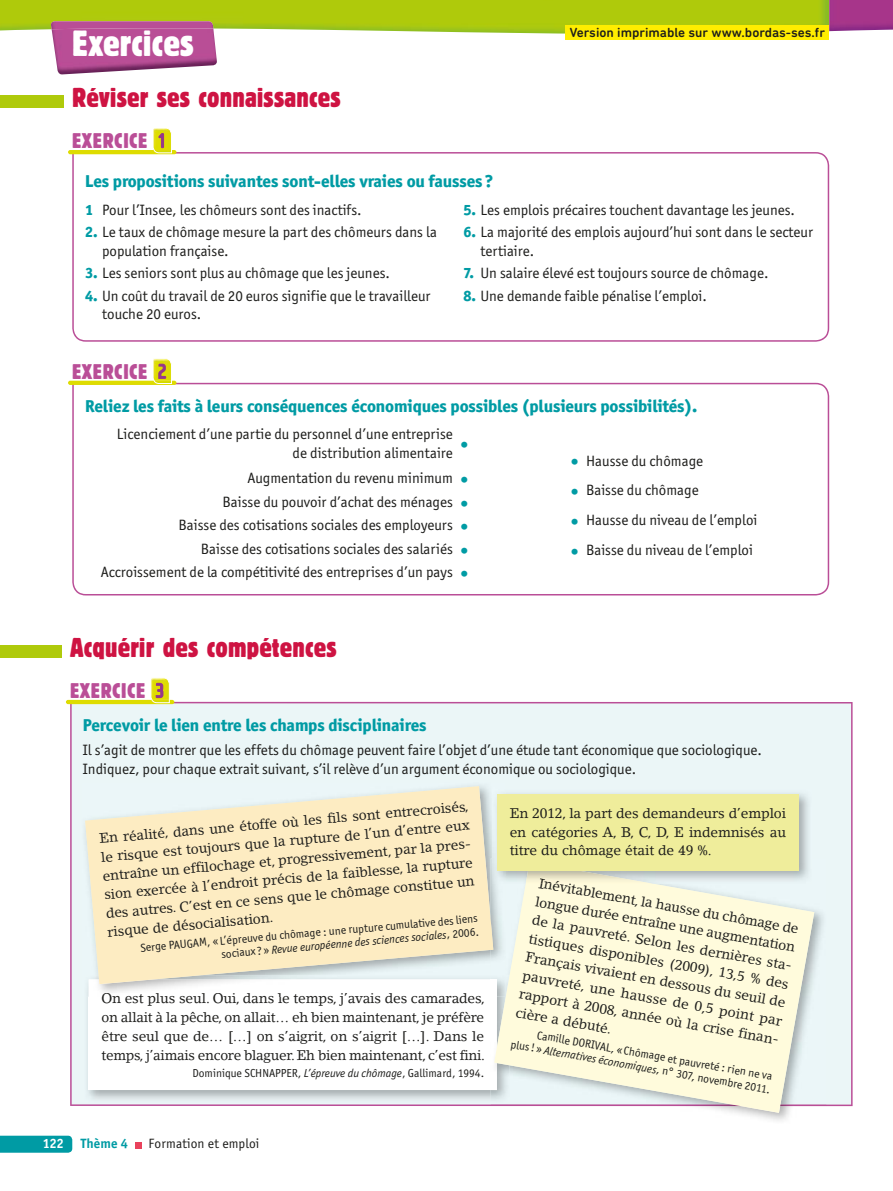
<style>
.page{position:relative;width:893px;height:1191px;background:#fff}
.page>*{position:absolute;margin:0;border:0;box-sizing:border-box;transform-origin:0 0}
.t1{font:condensed 36px "Block BE";letter-spacing:.01em;color:#fff}
.t2{font:condensed 27px "Block BE";letter-spacing:.01em;color:#ce1342}
.t3{font:condensed 21px "Block BE";letter-spacing:.04em;color:#ba4e97}
.t4{font:800 17.25px "Officina San ITC";letter-spacing:-.01em;color:#009ba4}
.t5{font:15px/18.3px "Officina San ITC";color:#1d1d1b}
.t6{font:13.95px/18.8px "Lino Letter";color:#1d1d1b;text-align:justify}
.t7{font:13.95px "Lino Letter";color:#1c1c15}
.t8{font:13.8px/18.8px "Lino Letter";letter-spacing:-.01em;color:#1d1d1b;text-align:justify}
.t9{font:500 13.5px "DIN Next Rounded LT Pro";color:#1d1d1b}
.t10{font:13.5px "Officina San ITC";letter-spacing:.01em;color:#1d1d1b}
.t11{font:700 13.5px "Officina San ITC";letter-spacing:.01em;color:#009ba4}
.t12{font:700 13.5px "Officina San ITC";color:#fff}
.t13{font:11.7px/13.5px "Officina San ITC";color:#1d1d1b;text-align:right}
.t14{font:11.55px/13.5px "Officina San ITC";color:#1d1d1b;text-align:right}
.s1{font-family:"Cholla Sans";font-weight:700;font-stretch:normal;color:#96368b}
.s2{font-weight:800;color:#009ba4}
.s3{font-weight:700;font-size:21px;color:#009ba4}
.s4{font-style:italic}
</style>
<div class="page">
<svg style="left:0;top:1135px;width:72px;height:17px"></svg>
<img style="left:0;top:0;width:893px;height:34px">
<img style="left:52px;top:28px;width:165px;height:46px">
<img style="left:51px;top:21px;width:162px;height:8px">
<div style="left:135px;top:1142px;width:7px;height:6px;background:#e9425c"></div>
<div style="left:0;top:95px;width:64px;height:12px;background:#afca0b"></div>
<svg style="left:72px;top:152px;width:757px;height:190px"></svg>
<hr style="left:68px;top:150px;width:108px;height:4px;background:#dedc00;border-radius:2px">
<svg style="left:153px;top:128px;width:19px;height:26px"></svg>
<div style="left:0;top:644px;width:62px;height:13px;background:#afca0b"></div>
<div style="left:70px;top:702px;width:783px;height:404px;background:#ebf6f7"></div>
<hr style="left:66px;top:700px;width:108px;height:4px;background:#dedc00;border-radius:2px">
<svg style="left:150px;top:678px;width:20px;height:25px"></svg>
<img style="left:84px;top:996px;width:407px;height:106px">
<div style="left:89px;top:979px;width:408px;height:111px;background:#fff"></div>
<div style="left:81px;top:782px;width:425px;height:214px;background:#ebf6f8"></div>
<img style="left:89px;top:984px;width:402px;height:12px">
<img style="left:102px;top:993px;width:382px;height:3px">
<svg style="left:85px;top:786px;width:408px;height:198px;background:#f7ebca"></svg>
<img style="left:491px;top:858px;width:335px;height:263px">
<img style="left:491px;top:996px;width:3px;height:94px">
<img style="left:491px;top:858px;width:3px;height:138px">
<img style="left:491px;top:918px;width:2px;height:32px">
<svg style="left:494px;top:862px;width:320px;height:250px;background:#f8f6de"></svg>
<img style="left:493px;top:790px;width:319px;height:93px">
<img style="left:526px;top:870px;width:127px;height:13px">
<img style="left:539px;top:877px;width:35px;height:6px">
<div style="left:497px;top:794px;width:302px;height:76px;background:#efed9b"></div>
<svg style="left:72px;top:383px;width:757px;height:212px"></svg>
<hr style="left:68px;top:381px;width:108px;height:4px;background:#dedc00;border-radius:2px">
<svg style="left:152px;top:358px;width:20px;height:26px"></svg>
<div style="left:566px;top:26px;width:263px;height:14px;background:#ffed00"></div>
<h1 class="t1" style="left:72px;top:31px;width:123px">Exercices</h1>
<p class="t9" style="left:570px;top:27px;width:257px">Version imprimable sur www.bordas-ses.fr</p>
<h2 class="t2" style="left:72px;top:88px;width:270px">Réviser ses connaissances</h2>
<h3 class="t3" style="left:72px;top:133px;width:96px">EXERCICE <span class="s1">1</span></h3>
<p class="t4" style="left:85px;top:173px;width:410px">Les propositions suivantes sont-elles vraies ou fausses ?</p>
<p class="t5" style="left:85px;top:201px;width:278px"><span class="s2">1</span> Pour l’Insee, les chômeurs sont des inactifs.</p>
<p class="t5" style="left:102px;top:224px;width:336px;text-indent:-17px"><span class="s2">2.</span> Le taux de chômage mesure la part des chômeurs dans la population française.</p>
<p class="t5" style="left:85px;top:265px;width:306px"><span class="s2">3.</span> Les seniors sont plus au chômage que les jeunes.</p>
<p class="t5" style="left:102px;top:287px;width:330px;text-indent:-17px"><span class="s2">4.</span> Un coût du travail de 20 euros signifie que le travailleur touche 20 euros.</p>
<p class="t5" style="left:463px;top:201px;width:333px"><span class="s2">5.</span> Les emplois précaires touchent davantage les jeunes.</p>
<p class="t5" style="left:480px;top:224px;width:334px;text-indent:-17px"><span class="s2">6.</span> La majorité des emplois aujourd’hui sont dans le secteur tertiaire.</p>
<p class="t5" style="left:463px;top:265px;width:306px"><span class="s2">7.</span> Un salaire élevé est toujours source de chômage.</p>
<p class="t5" style="left:463px;top:287px;width:245px"><span class="s2">8.</span> Une demande faible pénalise l’emploi.</p>
<h3 class="t3" style="left:72px;top:364px;width:96px">EXERCICE <span class="s1">2</span></h3>
<p class="t4" style="left:85px;top:398px;width:614px">Reliez les faits à leurs conséquences économiques possibles (plusieurs possibilités).</p>
<p class="t5" style="left:293px;top:425px;width:180px;text-indent:-176px">Licenciement d’une partie du personnel d’une entreprise<br>de distribution alimentaire <sup>•</sup></p>
<p class="t5" style="left:101px;top:467px;width:372px;line-height:23.4px;text-align:right">Augmentation du revenu minimum <span class="s3">•<br></span>Baisse du pouvoir d’achat des ménages <span class="s3">•<br></span>Baisse des cotisations sociales des employeurs <span class="s3">•<br></span>Baisse des cotisations sociales des salariés <span class="s3">•<br></span>Accroissement de la compétitivité des entreprises d’un pays <span class="s3">•</span></p>
<p class="t5" style="left:567px;top:452px;width:137px"><span class="s3">•</span> Hausse du chômage</p>
<p class="t5" style="left:567px;top:481px;width:133px"><span class="s3">•</span> Baisse du chômage</p>
<p class="t5" style="left:567px;top:511px;width:191px"><span class="s3">•</span> Hausse du niveau de l’emploi</p>
<p class="t5" style="left:567px;top:541px;width:187px"><span class="s3">•</span> Baisse du niveau de l’emploi</p>
<h2 class="t2" style="left:70px;top:638px;width:268px">Acquérir des compétences</h2>
<h3 class="t3" style="left:70px;top:683px;width:96px">EXERCICE <span class="s1">3</span></h3>
<p class="t4" style="left:83px;top:717px;width:345px">Percevoir le lien entre les champs disciplinaires</p>
<p class="t5" style="left:83px;top:741px;width:680px">Il s’agit de montrer que les effets du chômage peuvent faire l’objet d’une étude tant économique que sociologique.<br>Indiquez, pour chaque extrait suivant, s’il relève d’un argument économique ou sociologique.</p>
<p class="t8" style="left:99px;top:830px;width:372px;rotate:-5deg">En réalité, dans une étoffe où les fils sont entrecroisés, le risque est toujours que la rupture de l’un d’entre eux entraîne un effilochage et, progressivement, par la pres&shy;sion exercée à l’endroit précis de la faiblesse, la rupture des autres. C’est en ce sens que le chômage constitue un risque de désocialisation.</p>
<p class="t14" style="left:140px;top:941px;width:340px;rotate:-5deg">Serge PAUGAM, « L’épreuve du chômage : une rupture cumulative des liens sociaux ? » <span class="s4">Revue européenne des sciences sociales</span>, 2006.</p>
<p class="t8" style="left:101px;top:990px;width:385px">On est plus seul Oui dans le temps j’avais des camarades, on allait à la pêche, on allait… eh bien maintenant, je préfère être seul que de… […] on s’aigrit, on s’aigrit […]. Dans le temps, j’aimais encore blaguer. Eh bien maintenant, c’est fini.</p>
<p class="t13" style="left:192px;top:1067px;width:293px">Dominique SCHNAPPER, <span class="s4">L’épreuve du chômage</span>, Gallimard, 1994.</p>
<p class="t8" style="left:206px;top:990px;width:5px">.</p>
<p class="t8" style="left:236px;top:990px;width:5px">,</p>
<p class="t8" style="left:333px;top:990px;width:5px">,</p>
<p class="t12" style="left:43px;top:1137px;width:22px">122</p>
<p class="t11" style="left:81px;top:1137px;width:49px">Thème 4</p>
<p class="t10" style="left:149px;top:1137px;width:112px">Formation et emploi</p>
<p class="t8" style="left:510px;top:805px;width:278px">En 2012, la part des demandeurs d’emploi en catégories A, B, C, D, E indemnisés au titre du chômage était de 49 %.</p>
<p class="t7" style="left:540px;top:877px;width:35px;rotate:10deg">Iné i</p>
<p class="t6" style="left:540px;top:875px;width:266px;text-indent:22px;rotate:10deg">v tablement, la hausse du chômage de longue durée entraîne une augmentation de la pauvreté. Selon les dernières sta&shy;tistiques disponibles (2009), 13,5 % des Français vivaient en dessous du seuil de pauvreté, une hausse de 0,5 point par rapport à 2008, année où la crise finan&shy;cière a débuté.</p>
<p class="t13" style="left:514px;top:1024px;width:265px;rotate:10deg">Camille DORIVAL, « Chômage et pauvreté : rien ne va<br>plus ! » <span class="s4">Alternatives économiques</span>, n° 307, novembre 2011.</p>
</div>
